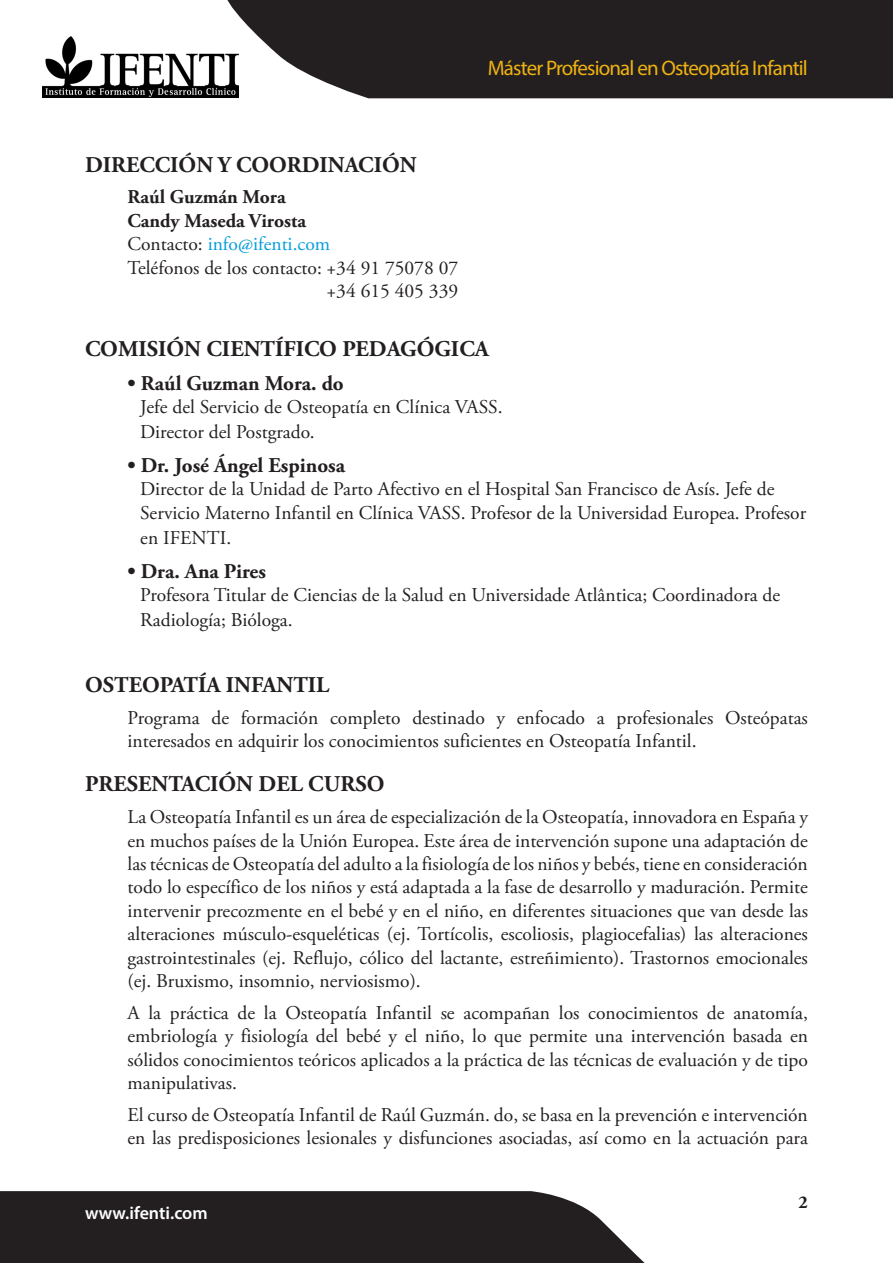
<style>
.page{position:relative;width:893px;height:1263px;background:#fff}
.page>*{position:absolute;margin:0;border:0;box-sizing:border-box;transform-origin:0 0}
.Titulo{font:700 22.5px "Adobe Garamond Pro";color:#231f20}
.Listas{font:700 21px "Adobe Garamond Pro";color:#231f20}
.t1{font:21px "Myriad Pro";letter-spacing:-.04em;color:#efb211}
.Texto{font:19.5px/23.4px "Adobe Garamond Pro";color:#231f20}
.Listas-2{font:19.5px/25.2px "Adobe Garamond Pro";color:#231f20}
.Listas-3{font:700 19.5px "Adobe Garamond Pro";color:#231f20}
.Listas-4{font:19.5px "Adobe Garamond Pro";color:#069ddc}
.t2{font:700 18px "Myriad Pro";color:#fff}
.t3{font:600 18px "Myriad Pro";color:#fff}
.t4{font:700 18px "Adobe Garamond Pro";color:#231f20}
.s1{color:#231f20}
</style>
<div class="page">
<img style="left:43px;top:36px;width:184px;height:62px">
<svg style="left:227px;top:0;width:666px;height:98px;background:#332f30"></svg>
<svg style="left:0;top:1191px;width:645px;height:72px;background:#312d2e"></svg>
<p class="t1" style="left:488px;top:55px;width:322px">Máster Profesional en Osteopatía Infantil</p>
<p class="Titulo" style="left:85px;top:151px;width:333px">DIRECCIÓN Y COORDINACIÓN</p>
<p class="Listas-3" style="left:128px;top:186px;width:160px">Raúl Guzmán Mora</p>
<p class="Listas-3" style="left:128px;top:209px;width:180px">Candy Maseda Virosta</p>
<p class="Listas-4" style="left:128px;top:232px;width:204px"><span class="s1">Contacto:</span> info@ifenti.com</p>
<p class="Listas-2" style="left:128px;top:256px;width:332px">Teléfonos de los contacto: +34 91 75078 07</p>
<p class="Listas-2" style="left:327px;top:279px;width:133px">+34 615 405 339</p>
<p class="Titulo" style="left:85px;top:336px;width:405px">COMISIÓN CIENTÍFICO PEDAGÓGICA</p>
<p class="Listas" style="left:128px;top:371px;width:218px">• Raúl Guzman Mora. do</p>
<p class="Listas-2" style="left:140px;top:395px;width:364px">Jefe del Servicio de Osteopatía en Clínica VASS.<br>Director del Postgrado.</p>
<p class="Listas" style="left:128px;top:453px;width:219px">• Dr. José Ángel Espinosa</p>
<p class="Listas-2" style="left:140px;top:478px;width:667px;line-height:23.4px">Director de la Unidad de Parto Afectivo en el Hospital San Francisco de Asís. Jefe de<br>Servicio Materno Infantil en Clínica VASS. Profesor de la Universidad Europea. Profesor</p>
<p class="Listas-2" style="left:140px;top:526px;width:92px">en IFENTI.</p>
<p class="Listas" style="left:128px;top:559px;width:140px">• Dra. Ana Pires</p>
<p class="Listas-2" style="left:140px;top:583px;width:641px">Profesora Titular de Ciencias de la Salud en Universidade Atlântica; Coordinadora de<br>Radiología; Bióloga.</p>
<p class="Titulo" style="left:85px;top:672px;width:246px">OSTEOPATÍA INFANTIL</p>
<p class="Texto" style="left:128px;top:707px;width:682px">Programa de formación completo destinado y enfocado a profesionales Osteópatas interesados en adquirir los conocimientos suficientes en Osteopatía Infantil.</p>
<p class="Titulo" style="left:85px;top:771px;width:301px">PRESENTACIÓN DEL CURSO</p>
<p class="Texto" style="left:128px;top:806px;width:682px;text-align:justify">La Osteopatía Infantil es un área de especialización de la Osteopatía, innovadora en España y en muchos países de la Unión Europea. Este área de intervención supone una adaptación de las técnicas de Osteopatía del adulto a la fisiología de los niños y bebés, tiene en consideración todo lo específico de los niños y está adaptada a la fase de desarrollo y maduración. Permite intervenir precozmente en el bebé y en el niño, en diferentes situaciones que van desde las alteraciones músculo-esqueléticas (ej. Tortícolis, escoliosis, plagiocefalias) las alteraciones gastrointestinales (ej. Reflujo, cólico del lactante, estreñimiento). Trastornos emocionales (ej. Bruxismo, insomnio, nerviosismo).</p>
<p class="Texto" style="left:128px;top:1002px;width:682px;text-align:justify">A la práctica de la Osteopatía Infantil se acompañan los conocimientos de anatomía, embriología y fisiología del bebé y el niño, lo que permite una intervención basada en sólidos conocimientos teóricos aplicados a la práctica de las técnicas de evaluación y de tipo manipulativas.</p>
<p class="Texto" style="left:128px;top:1104px;width:682px">El curso de Osteopatía Infantil de Raúl Guzmán. do, se basa en la prevención e intervención en las predisposiciones lesionales y disfunciones asociadas, así como en la actuación para</p>
<p class="t2" style="left:43px;top:1201px;width:128px">www.ifenti.com</p>
<p class="t3" style="left:85px;top:1201px;width:124px">www.ifenti.com</p>
<p class="t4" style="left:799px;top:1192px;width:11px">2</p>
</div>
